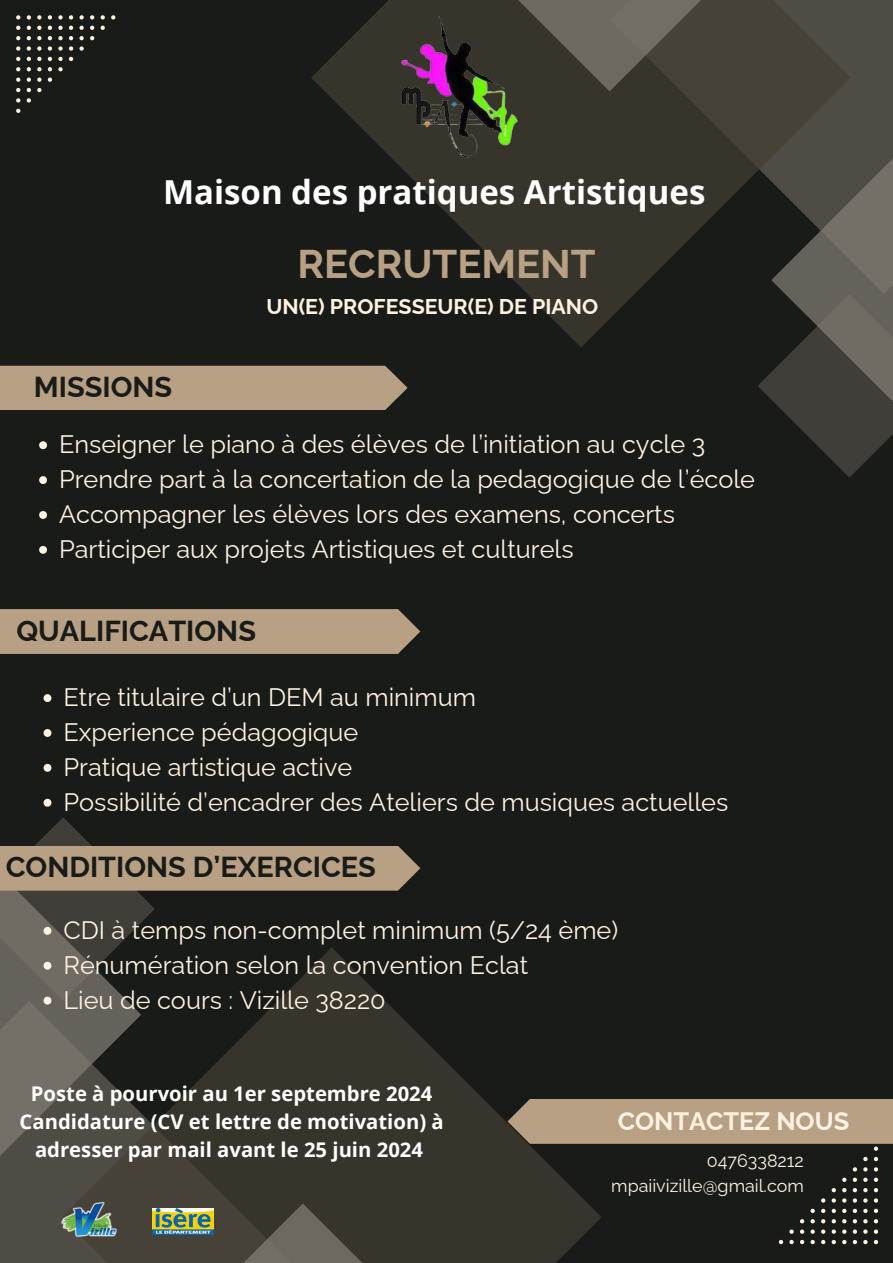
<style>
.page{position:relative;width:893px;height:1263px;background:#191b19}
.page>*{position:absolute;margin:0;border:0;box-sizing:border-box;transform-origin:0 0}
.t1{font:700 40.12px "Raleway";color:#b8a084}
.t2{font:700 33px "Open Sans";color:#fff}
.t3{font:700 28.88px "Raleway";color:#191b19}
.t4{font:25.28px "Raleway";color:#fff2e1}
.t5{font:700 25.28px "Raleway";color:#fff2e1}
.t6{font:700 21.38px "Raleway";color:#fff2e1}
.t7{font:700 20.25px/28.2px "Open Sans";color:#fff;text-align:center}
.t8{font:17.85px "Raleway";color:#fff2e1}
</style>
<div class="page">
<div style="left:850px;top:0;width:43px;height:99px;background:#4e4c44"></div>
<svg style="left:758px;top:99px;width:135px;height:379px"></svg>
<svg style="left:311px;top:0;width:539px;height:348px"></svg>
<svg style="left:472px;top:0;width:274px;height:91px;background:#534f46"></svg>
<div style="left:0;top:1196px;width:62px;height:67px;background:#4e4c44"></div>
<svg style="left:0;top:1004px;width:62px;height:192px;background:#656159"></svg>
<svg style="left:62px;top:1004px;width:539px;height:259px;fill:#37342c"></svg>
<svg style="left:166px;top:1203px;width:274px;height:60px;background:#47443b"></svg>
<div style="left:0;top:366px;width:407px;height:44px;background:#b8a084"></div>
<div style="left:0;top:609px;width:420px;height:45px;background:#b8a084"></div>
<svg style="left:16px;top:109px;width:4px;height:4px"></svg>
<svg style="left:16px;top:98px;width:4px;height:5px"></svg>
<svg style="left:27px;top:98px;width:4px;height:5px"></svg>
<svg style="left:16px;top:88px;width:4px;height:4px"></svg>
<svg style="left:27px;top:88px;width:4px;height:4px"></svg>
<svg style="left:37px;top:88px;width:5px;height:4px"></svg>
<svg style="left:16px;top:78px;width:4px;height:4px"></svg>
<svg style="left:27px;top:78px;width:4px;height:4px"></svg>
<svg style="left:37px;top:78px;width:5px;height:4px"></svg>
<svg style="left:48px;top:78px;width:4px;height:4px"></svg>
<svg style="left:16px;top:67px;width:4px;height:4px"></svg>
<svg style="left:27px;top:67px;width:4px;height:4px"></svg>
<svg style="left:37px;top:67px;width:5px;height:4px"></svg>
<svg style="left:48px;top:67px;width:4px;height:4px"></svg>
<svg style="left:58px;top:67px;width:5px;height:4px"></svg>
<svg style="left:16px;top:57px;width:4px;height:4px"></svg>
<svg style="left:27px;top:57px;width:4px;height:4px"></svg>
<svg style="left:37px;top:57px;width:5px;height:4px"></svg>
<svg style="left:48px;top:57px;width:4px;height:4px"></svg>
<svg style="left:58px;top:57px;width:5px;height:4px"></svg>
<svg style="left:69px;top:57px;width:4px;height:4px"></svg>
<svg style="left:16px;top:46px;width:4px;height:5px"></svg>
<svg style="left:27px;top:46px;width:4px;height:5px"></svg>
<svg style="left:37px;top:46px;width:5px;height:5px"></svg>
<svg style="left:48px;top:46px;width:4px;height:5px"></svg>
<svg style="left:58px;top:46px;width:5px;height:5px"></svg>
<svg style="left:69px;top:46px;width:4px;height:5px"></svg>
<svg style="left:79px;top:46px;width:5px;height:5px"></svg>
<svg style="left:16px;top:36px;width:4px;height:4px"></svg>
<svg style="left:27px;top:36px;width:4px;height:4px"></svg>
<svg style="left:37px;top:36px;width:5px;height:4px"></svg>
<svg style="left:48px;top:36px;width:4px;height:4px"></svg>
<svg style="left:58px;top:36px;width:5px;height:4px"></svg>
<svg style="left:69px;top:36px;width:4px;height:4px"></svg>
<svg style="left:79px;top:36px;width:5px;height:4px"></svg>
<svg style="left:90px;top:36px;width:4px;height:4px"></svg>
<svg style="left:16px;top:26px;width:4px;height:4px"></svg>
<svg style="left:27px;top:26px;width:4px;height:4px"></svg>
<svg style="left:37px;top:26px;width:5px;height:4px"></svg>
<svg style="left:48px;top:26px;width:4px;height:4px"></svg>
<svg style="left:58px;top:26px;width:5px;height:4px"></svg>
<svg style="left:69px;top:26px;width:4px;height:4px"></svg>
<svg style="left:79px;top:26px;width:5px;height:4px"></svg>
<svg style="left:90px;top:26px;width:4px;height:4px"></svg>
<svg style="left:101px;top:26px;width:4px;height:4px"></svg>
<svg style="left:16px;top:15px;width:4px;height:5px"></svg>
<svg style="left:27px;top:15px;width:4px;height:5px"></svg>
<svg style="left:37px;top:15px;width:5px;height:5px"></svg>
<svg style="left:48px;top:15px;width:4px;height:5px"></svg>
<svg style="left:58px;top:15px;width:5px;height:5px"></svg>
<svg style="left:69px;top:15px;width:4px;height:5px"></svg>
<svg style="left:79px;top:15px;width:5px;height:5px"></svg>
<svg style="left:90px;top:15px;width:4px;height:5px"></svg>
<svg style="left:101px;top:15px;width:4px;height:5px"></svg>
<svg style="left:111px;top:15px;width:4px;height:5px"></svg>
<svg style="left:44px;top:694px;width:7px;height:8px"></svg>
<svg style="left:44px;top:729px;width:7px;height:8px"></svg>
<svg style="left:44px;top:764px;width:7px;height:8px"></svg>
<svg style="left:44px;top:799px;width:7px;height:8px"></svg>
<svg style="left:507px;top:1099px;width:386px;height:52px;background:#9e8a72"></svg>
<svg style="left:874px;top:1157px;width:4px;height:4px"></svg>
<svg style="left:863px;top:1157px;width:4px;height:4px"></svg>
<svg style="left:874px;top:1167px;width:4px;height:4px"></svg>
<svg style="left:863px;top:1167px;width:4px;height:4px"></svg>
<svg style="left:852px;top:1167px;width:5px;height:4px"></svg>
<svg style="left:874px;top:1177px;width:4px;height:5px"></svg>
<svg style="left:863px;top:1177px;width:4px;height:5px"></svg>
<svg style="left:852px;top:1177px;width:5px;height:5px"></svg>
<svg style="left:842px;top:1177px;width:4px;height:5px"></svg>
<svg style="left:874px;top:1188px;width:4px;height:4px"></svg>
<svg style="left:863px;top:1188px;width:4px;height:4px"></svg>
<svg style="left:852px;top:1188px;width:5px;height:4px"></svg>
<svg style="left:842px;top:1188px;width:4px;height:4px"></svg>
<svg style="left:831px;top:1188px;width:5px;height:4px"></svg>
<svg style="left:874px;top:1198px;width:4px;height:4px"></svg>
<svg style="left:863px;top:1198px;width:4px;height:4px"></svg>
<svg style="left:852px;top:1198px;width:5px;height:4px"></svg>
<svg style="left:842px;top:1198px;width:4px;height:4px"></svg>
<svg style="left:831px;top:1198px;width:5px;height:4px"></svg>
<svg style="left:821px;top:1198px;width:4px;height:4px"></svg>
<svg style="left:874px;top:1209px;width:4px;height:4px"></svg>
<svg style="left:863px;top:1209px;width:4px;height:4px"></svg>
<svg style="left:852px;top:1209px;width:5px;height:4px"></svg>
<svg style="left:842px;top:1209px;width:4px;height:4px"></svg>
<svg style="left:831px;top:1209px;width:5px;height:4px"></svg>
<svg style="left:821px;top:1209px;width:4px;height:4px"></svg>
<svg style="left:810px;top:1209px;width:5px;height:4px"></svg>
<svg style="left:874px;top:1219px;width:4px;height:4px"></svg>
<svg style="left:863px;top:1219px;width:4px;height:4px"></svg>
<svg style="left:852px;top:1219px;width:5px;height:4px"></svg>
<svg style="left:842px;top:1219px;width:4px;height:4px"></svg>
<svg style="left:831px;top:1219px;width:5px;height:4px"></svg>
<svg style="left:821px;top:1219px;width:4px;height:4px"></svg>
<svg style="left:810px;top:1219px;width:5px;height:4px"></svg>
<svg style="left:800px;top:1219px;width:4px;height:4px"></svg>
<svg style="left:874px;top:1229px;width:4px;height:5px"></svg>
<svg style="left:863px;top:1229px;width:4px;height:5px"></svg>
<svg style="left:852px;top:1229px;width:5px;height:5px"></svg>
<svg style="left:842px;top:1229px;width:4px;height:5px"></svg>
<svg style="left:831px;top:1229px;width:5px;height:5px"></svg>
<svg style="left:821px;top:1229px;width:4px;height:5px"></svg>
<svg style="left:810px;top:1229px;width:5px;height:5px"></svg>
<svg style="left:800px;top:1229px;width:4px;height:5px"></svg>
<svg style="left:789px;top:1229px;width:4px;height:5px"></svg>
<svg style="left:874px;top:1240px;width:4px;height:4px"></svg>
<svg style="left:863px;top:1240px;width:4px;height:4px"></svg>
<svg style="left:852px;top:1240px;width:5px;height:4px"></svg>
<svg style="left:842px;top:1240px;width:4px;height:4px"></svg>
<svg style="left:831px;top:1240px;width:5px;height:4px"></svg>
<svg style="left:821px;top:1240px;width:4px;height:4px"></svg>
<svg style="left:810px;top:1240px;width:5px;height:4px"></svg>
<svg style="left:800px;top:1240px;width:4px;height:4px"></svg>
<svg style="left:789px;top:1240px;width:4px;height:4px"></svg>
<svg style="left:779px;top:1240px;width:4px;height:4px"></svg>
<img style="left:388px;top:14px;width:147px;height:151px">
<svg style="left:39px;top:441px;width:8px;height:8px"></svg>
<svg style="left:39px;top:476px;width:8px;height:8px"></svg>
<svg style="left:39px;top:511px;width:8px;height:8px"></svg>
<svg style="left:39px;top:546px;width:8px;height:8px"></svg>
<svg style="left:0;top:817px;width:420px;height:187px"></svg>
<img style="left:61px;top:1201px;width:57px;height:37px">
<img style="left:152px;top:1208px;width:61px;height:26px">
<p class="t2" style="left:163px;top:169px;width:544px">Maison des pratiques Artistiques</p>
<h2 class="t1" style="left:297px;top:240px;width:300px">RECRUTEMENT</h2>
<h2 class="t6" style="left:266px;top:294px;width:333px">UN(E) PROFESSEUR(E) DE PIANO</h2>
<p class="t3" style="left:34px;top:370px;width:140px">MISSIONS</p>
<p class="t4" style="left:59px;top:429px;width:647px">Enseigner le piano à des élèves de l’initiation au cycle 3</p>
<p class="t4" style="left:59px;top:464px;width:697px">Prendre part à la concertation de la pedagogique de l’école</p>
<p class="t4" style="left:59px;top:499px;width:617px">Accompagner les élèves lors des examens, concerts</p>
<h2 class="t4" style="left:59px;top:534px;width:516px">Participer aux projets Artistiques et culturels</h2>
<p class="t3" style="left:16px;top:614px;width:241px">QUALIFICATIONS</p>
<p class="t4" style="left:63px;top:682px;width:414px">Etre titulaire d’un DEM au minimum</p>
<p class="t4" style="left:63px;top:717px;width:296px">Experience pédagogique</p>
<p class="t4" style="left:63px;top:752px;width:290px">Pratique artistique active</p>
<h1 class="t4" style="left:63px;top:787px;width:666px">Possibilité d’encadrer des Ateliers de musiques actuelles</h1>
<h2 class="t3" style="left:6px;top:850px;width:372px">CONDITIONS D’EXERCICES</h2>
<h6 class="t4" style="left:63px;top:915px;width:556px">CDI à temps non-complet minimum (5/24 ème)</h6>
<p class="t4" style="left:63px;top:950px;width:466px">Rénumération selon la convention Eclat</p>
<p class="t4" style="left:63px;top:985px;width:324px">Lieu de cours : Vizille 38220</p>
<p class="t7" style="left:20px;top:1079px;width:426px">Poste à pourvoir au 1er septembre 2024<br>Candidature (CV et lettre de motivation) à adresser par mail avant le 25 juin 2024</p>
<p class="t5" style="left:618px;top:1106px;width:233px">CONTACTEZ NOUS</p>
<p class="t8" style="left:707px;top:1150px;width:99px">0476338212</p>
<p class="t8" style="left:611px;top:1175px;width:194px">mpaiivizille@gmail.com</p>
</div>
